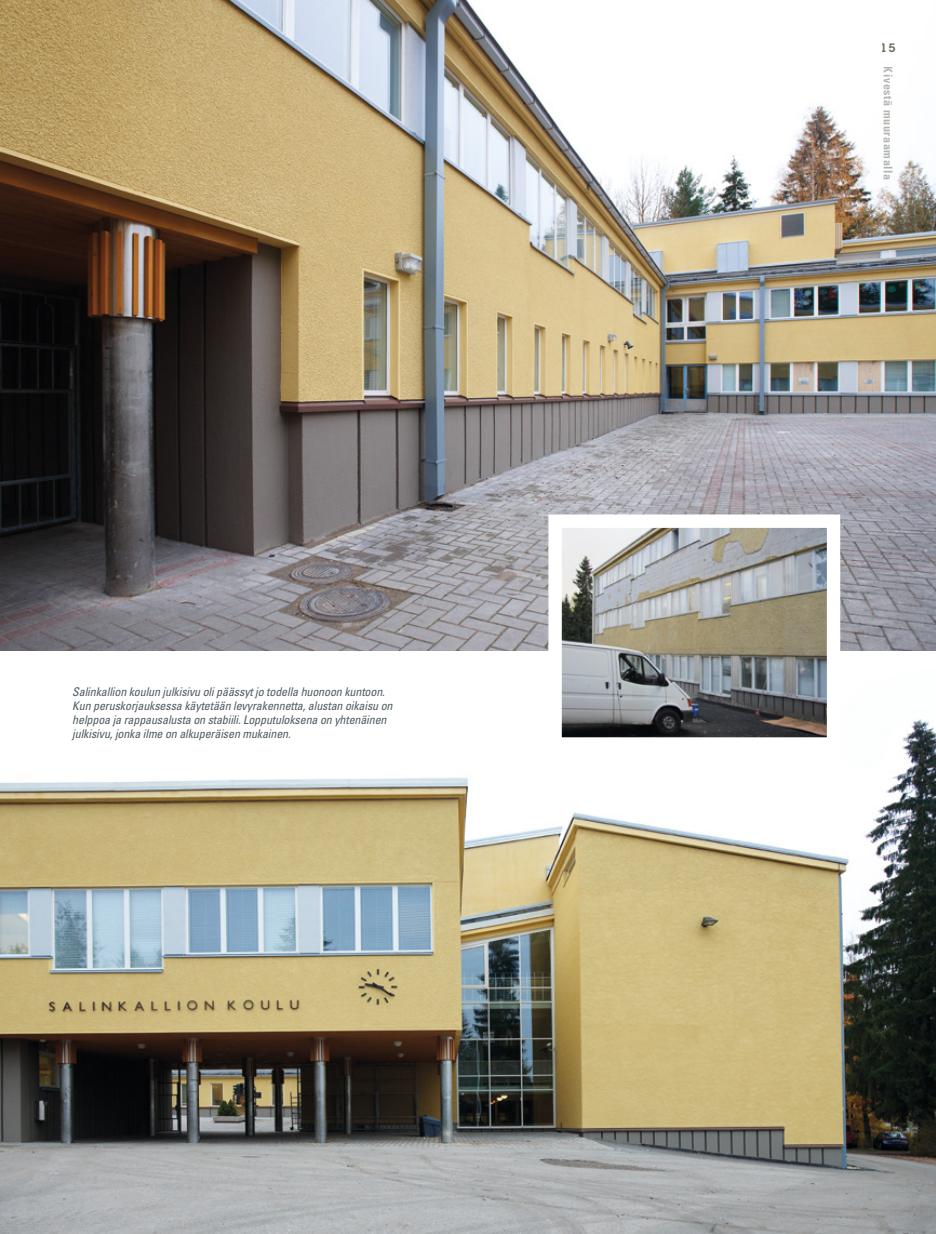
<style>
.page{position:relative;width:936px;height:1234px;background:#fff}
.page>*{position:absolute;margin:0;border:0;box-sizing:border-box;transform-origin:0 0}
.t1{font:italic condensed 12px/14.2px "Univers LT";letter-spacing:-.01em;color:#4e5b61}
.t2{font:700 condensed 12px "Univers LT";letter-spacing:.05em;color:#6f6b62}
.t3{font:600 12px "Lubalin Graph LT";color:#6f6b62}
</style>
<div class="page">
<img style="left:0;top:0;width:935px;height:1233px">
<img style="left:562px;top:528px;width:264px;height:208px">
<div style="left:548px;top:514px;width:292px;height:236px;border:13px solid #fff"></div>
<p class="t1" style="left:72px;top:684px;width:322px">Salinkallion koulun julkisivu oli päässyt jo todella huonoon kuntoon.<br>Kun peruskorjauksessa käytetään levyrakennetta, alustan oikaisu on helppoa ja rappausalusta on stabiili. Lopputuloksena on yhtenäinen julkisivu, jonka ilme on alkuperäisen mukainen.</p>
<p class="t3" style="left:880px;top:40px;width:16px">15</p>
<p class="t2" style="left:895px;top:66px;width:115px;rotate:90deg">Kivestä muuraamalla</p>
</div>
